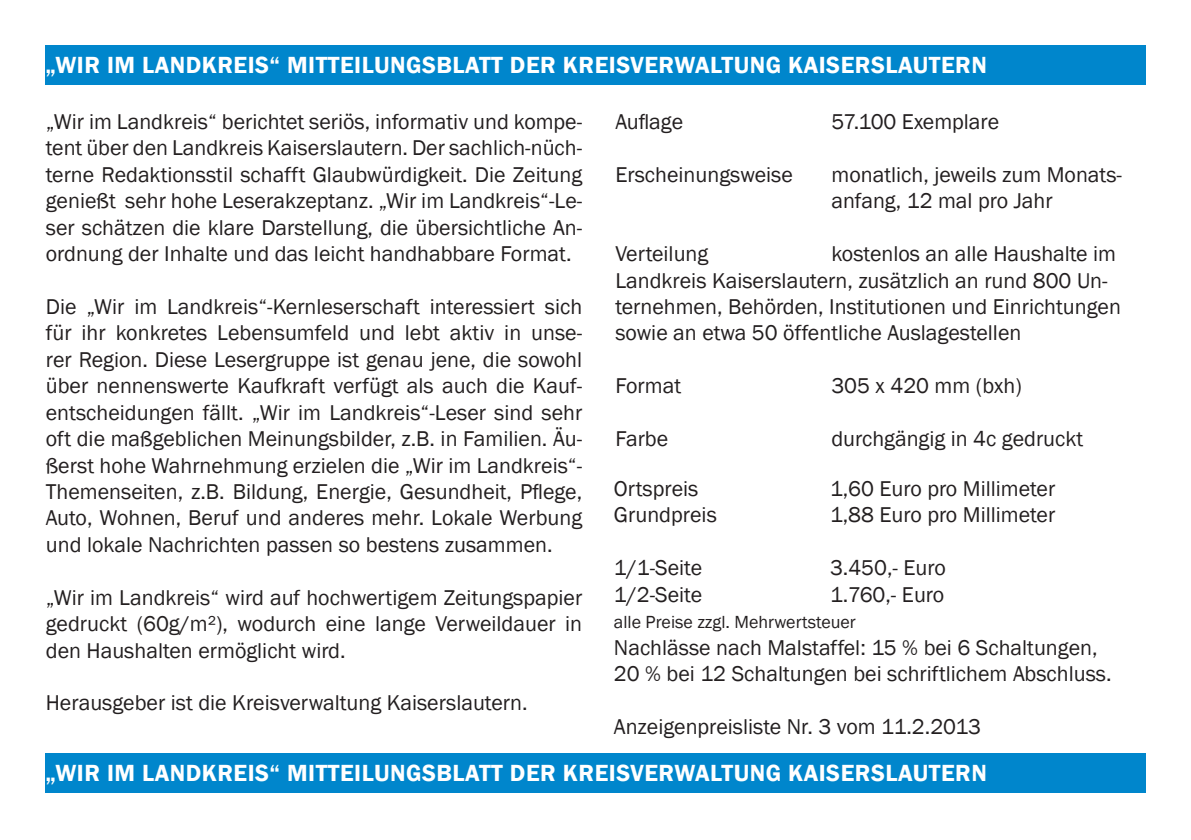
<style>
.page{position:relative;width:1191px;height:840px;background:#fff}
.page>*{position:absolute;margin:0;border:0;box-sizing:border-box;transform-origin:0 0}
.t1{font:600 24px "Franklin Gothic";letter-spacing:.02em;color:#fff}
.t2{font:22px/26.4px "Franklin Gothic";color:#231f20;text-align:justify}
.t3{font:18px "Franklin Gothic";color:#231f20}
</style>
<div class="page">
<div style="left:45px;top:45px;width:1100px;height:39px;background:#0086cc"></div>
<div style="left:45px;top:753px;width:1100px;height:39px;background:#0086cc"></div>
<p class="t1" style="left:45px;top:50px;width:943px">„WIR IM LANDKREIS“ MITTEILUNGSBLATT DER KREISVERWALTUNG KAISERSLAUTERN</p>
<p class="t2" style="left:46px;top:109px;width:538px">„Wir im Landkreis“ berichtet seriös, informativ und kompe&shy;tent über den Landkreis Kaiserslautern. Der sachlich-nüch&shy;terne Redaktionsstil schafft Glaubwürdigkeit. Die Zeitung genießt sehr hohe Leserakzeptanz. „Wir im Landkreis“-Le&shy;ser schätzen die klare Darstellung, die übersichtliche An&shy;ordnung der Inhalte und das leicht handhabbare Format.</p>
<p class="t2" style="left:46px;top:294px;width:538px">Die „Wir im Landkreis“-Kernleserschaft interessiert sich für ihr konkretes Lebensumfeld und lebt aktiv in unse&shy;rer Region. Diese Lesergruppe ist genau jene, die sowohl über nennenswerte Kaufkraft verfügt als auch die Kauf&shy;entscheidungen fällt. „Wir im Landkreis“-Leser sind sehr oft die maßgeblichen Meinungsbilder, z.B. in Familien. Äu&shy;ßerst hohe Wahrnehmung erzielen die „Wir im Landkreis“- Themenseiten, z.B. Bildung, Energie, Gesundheit, Pflege, Auto, Wohnen, Beruf und anderes mehr. Lokale Werbung und lokale Nachrichten passen so bestens zusammen.</p>
<p class="t2" style="left:46px;top:584px;width:538px">„Wir im Landkreis“ wird auf hochwertigem Zeitungspapier gedruckt (60g/m²), wodurch eine lange Verweildauer in den Haushalten ermöglicht wird.</p>
<p class="t2" style="left:46px;top:690px;width:483px">Herausgeber ist die Kreisverwaltung Kaiserslautern.</p>
<p class="t2" style="left:615px;top:109px;width:69px">Auflage</p>
<p class="t2" style="left:831px;top:109px;width:169px">57.100 Exemplare</p>
<p class="t2" style="left:615px;top:162px;width:179px">Erscheinungsweise</p>
<p class="t2" style="left:831px;top:162px;width:292px">monatlich, jeweils zum Monats-</p>
<p class="t2" style="left:831px;top:188px;width:223px">anfang, 12 mal pro Jahr</p>
<p class="t2" style="left:615px;top:241px;width:94px">Verteilung</p>
<p class="t2" style="left:615px;top:241px;width:507px;text-align:left;text-indent:216px">kostenlos an alle Haushalte im Landkreis Kaiserslautern, zusätzlich an rund 800 Un&shy;ternehmen, Behörden, Institutionen und Einrichtungen sowie an etwa 50 öffentliche Auslagestellen</p>
<p class="t2" style="left:615px;top:373px;width:67px">Format</p>
<p class="t2" style="left:831px;top:373px;width:192px">305 x 420 mm (bxh)</p>
<p class="t2" style="left:615px;top:426px;width:54px">Farbe</p>
<p class="t2" style="left:831px;top:426px;width:253px">durchgängig in 4c gedruckt</p>
<p class="t2" style="left:614px;top:475px;width:86px">Ortspreis</p>
<p class="t2" style="left:830px;top:475px;width:227px">1,60 Euro pro Millimeter</p>
<p class="t2" style="left:614px;top:502px;width:104px">Grundpreis</p>
<p class="t2" style="left:830px;top:502px;width:227px">1,88 Euro pro Millimeter</p>
<p class="t2" style="left:614px;top:555px;width:90px">1/1-Seite</p>
<p class="t2" style="left:830px;top:555px;width:117px">3.450,- Euro</p>
<p class="t2" style="left:614px;top:581px;width:90px">1/2-Seite</p>
<p class="t2" style="left:830px;top:581px;width:116px">1.760,- Euro</p>
<p class="t3" style="left:614px;top:610px;width:243px">alle Preise zzgl. Mehrwertsteuer</p>
<p class="t2" style="left:614px;top:634px;width:485px">Nachlässe nach Malstaffel: 15 % bei 6 Schaltungen,</p>
<p class="t2" style="left:614px;top:660px;width:499px">20 % bei 12 Schaltungen bei schriftlichem Abschluss.</p>
<p class="t2" style="left:614px;top:713px;width:368px">Anzeigenpreisliste Nr. 3 vom 11.2.2013</p>
<p class="t1" style="left:45px;top:758px;width:943px">„WIR IM LANDKREIS“ MITTEILUNGSBLATT DER KREISVERWALTUNG KAISERSLAUTERN</p>
</div>
